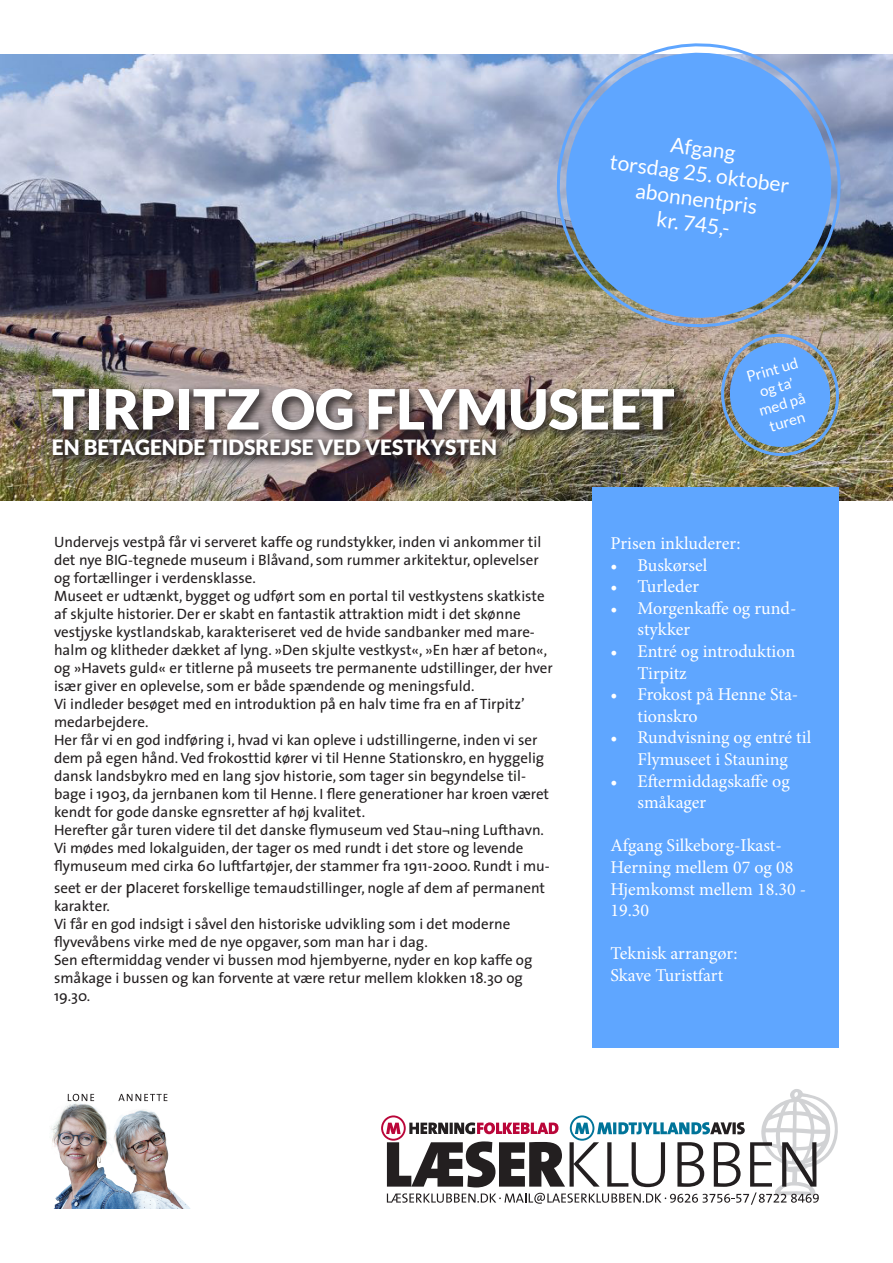
<style>
.page{position:relative;width:893px;height:1263px;background:#fff}
.page>*{position:absolute;margin:0;border:0;box-sizing:border-box;transform-origin:0 0}
.Overskrift_Forside{font:900 55.5px "Lato";color:#fff}
.t1{font:21px "Lato";color:#fff}
.Overskrift_Forside-2{font:900 21px "Lato";color:#fff}
.t2{font:18px/21.6px "Minion Pro";color:#fff}
.t3{font:15px/18px "The Sans";color:#231f20}
.t4{font:15px/18px "Lato";color:#fff;text-align:center}
.s1{font-size:18px}
</style>
<div class="page">
<img style="left:0;top:54px;width:893px;height:446px">
<div style="left:47px;top:384px;width:638px;height:82px;background:#231f20;opacity:.75"></div>
<svg style="left:118px;top:1094px;width:49px;height:6px"></svg>
<svg style="left:68px;top:1094px;width:26px;height:6px"></svg>
<img style="left:51px;top:1100px;width:139px;height:109px">
<svg style="left:381px;top:1089px;width:457px;height:116px"></svg>
<img style="left:716px;top:335px;width:128px;height:126px">
<img style="left:546px;top:43px;width:305px;height:292px">
<svg style="left:558px;top:44px;width:282px;height:282px;background:#70a4e5"></svg>
<div style="left:592px;top:487px;width:247px;height:560px;background:#5fa6ff"></div>
<p class="t1" style="left:672px;top:133px;width:67px;rotate:8deg">Afgang</p>
<p class="t1" style="left:612px;top:149px;width:182px;rotate:8deg">torsdag 25. oktober</p>
<p class="t1" style="left:637px;top:178px;width:124px;rotate:8deg">abonnentpris</p>
<p class="t1" style="left:658px;top:207px;width:75px;rotate:8deg">kr. 745,-</p>
<p class="Overskrift_Forside" style="left:52px;top:377px;width:624px">TIRPITZ OG FLYMUSEET</p>
<p class="Overskrift_Forside-2" style="left:52px;top:435px;width:446px">EN BETAGENDE TIDSREJSE VED VESTKYSTEN</p>
<p class="t4" style="left:744px;top:368px;width:54px;rotate:-16deg">Print ud og ta’ med på turen</p>
<p class="t3" style="left:54px;top:533px;width:489px">Undervejs vestpå får vi serveret kaffe og rundstykker, inden vi ankommer til det nye BIG-tegnede museum i Blåvand, som rummer arkitektur, oplevelser og fortællinger i verdensklasse.</p>
<p class="t3" style="left:54px;top:587px;width:500px">Museet er udtænkt, bygget og udført som en portal til vestkystens skatkiste af skjulte historier. Der er skabt en fantastik attraktion midt i det skønne vestjyske kystlandskab, karakteriseret ved de hvide sandbanker med mare&shy;halm og klitheder dækket af lyng. »Den skjulte vestkyst«, »En hær af beton«, og »Havets guld« er titlerne på museets tre permanente udstillinger, der hver især giver en oplevelse, som er både spændende og meningsfuld.</p>
<p class="t3" style="left:54px;top:695px;width:472px">Vi indleder besøget med en introduktion på en halv time fra en af Tirpitz’ medarbejdere.</p>
<p class="t3" style="left:54px;top:731px;width:497px">Her får vi en god indføring i, hvad vi kan opleve i udstillingerne, inden vi ser dem på egen hånd. Ved frokosttid kører vi til Henne Stationskro, en hyggelig dansk landsbykro med en lang sjov historie, som tager sin begyndelse til&shy;bage i 1903, da jernbanen kom til Henne. I flere generationer har kroen været kendt for gode danske egnsretter af høj kvalitet.</p>
<p class="t3" style="left:54px;top:821px;width:497px">Herefter går turen videre til det danske flymuseum ved Stau¬ning Lufthavn.<br>Vi mødes med lokalguiden, der tager os med rundt i det store og levende flymuseum med cirka 60 luftfartøjer, der stammer fra 1911-2000. Rundt i mu-</p>
<p class="t3" style="left:54px;top:879px;width:493px">seet er der <span class="s1">p</span>laceret forskellige temaudstillinger, nogle af dem af permanent karakter.</p>
<p class="t3" style="left:54px;top:915px;width:458px">Vi får en god indsigt i såvel den historiske udvikling som i det moderne flyvevåbens virke med de nye opgaver, som man har i dag.</p>
<p class="t3" style="left:54px;top:951px;width:480px">Sen eftermiddag vender vi bussen mod hjembyerne, nyder en kop kaffe og småkage i bussen og kan forvente at være retur mellem klokken 18.30 og<br>19.30.</p>
<p class="t2" style="left:610px;top:532px;width:132px">Prisen inkluderer:</p>
<p class="t2" style="left:610px;top:554px;width:98px">• Buskørsel</p>
<p class="t2" style="left:610px;top:576px;width:90px">• Turleder</p>
<p class="t2" style="left:637px;top:597px;width:161px;text-indent:-27px">• Morgenkaffe og rund&shy;stykker</p>
<p class="t2" style="left:637px;top:640px;width:159px;text-indent:-27px">• Entré og introduktion<br>Tirpitz</p>
<p class="t2" style="left:637px;top:684px;width:162px;text-indent:-27px">• Frokost på Henne Sta&shy;tionskro</p>
<p class="t2" style="left:610px;top:727px;width:202px;text-align:center">• Rundvisning og entré til<br>Flymuseet i Stauning</p>
<p class="t2" style="left:637px;top:770px;width:154px;text-indent:-27px">• Eftermiddagskaffe og småkager</p>
<p class="t2" style="left:610px;top:835px;width:184px">Afgang Silkeborg-Ikast-<br>Herning mellem 07 og 08</p>
<p class="t2" style="left:610px;top:878px;width:197px">Hjemkomst mellem 18.30 -<br>19.30</p>
<p class="t2" style="left:610px;top:943px;width:129px">Teknisk arrangør:</p>
<p class="t2" style="left:610px;top:964px;width:114px">Skave Turistfart</p>
</div>
